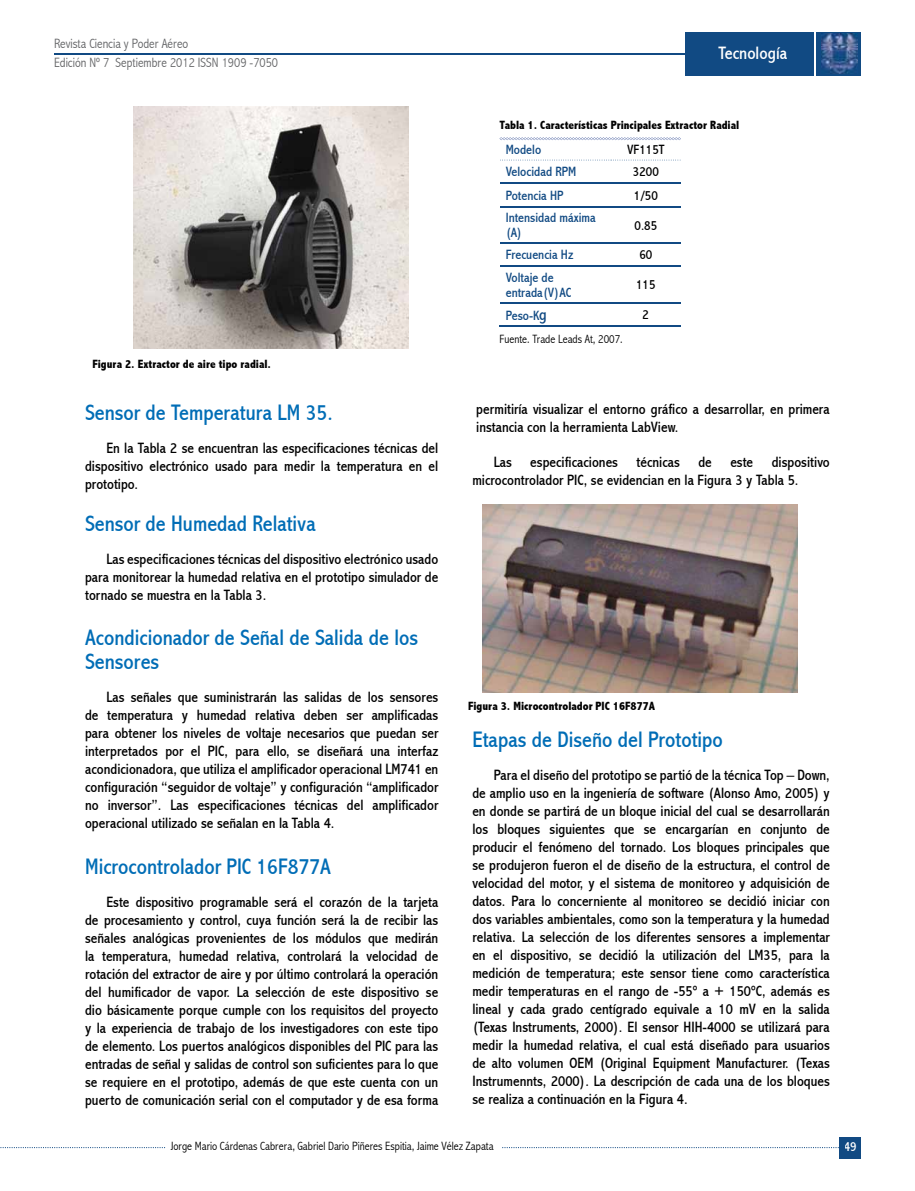
<style>
.page{position:relative;width:915px;height:1191px;background:#fff}
.page>*{position:absolute;margin:0;border:0;box-sizing:border-box;transform-origin:0 0}
.t1{font:condensed 22.5px/24px "Abadi";color:#006db6}
.t2{font:condensed 18px "Abadi";color:#fff}
.t3{font:condensed 15px/18px "Abadi";color:#000;text-align:justify}
.t4{font:condensed 13.5px/15px "Abadi";color:#114a83}
.t5{font:300 condensed 13.5px/19.4px "Abadi";color:#636466}
.t6{font:condensed 13.5px "Abadi";color:#000}
.t7{font:condensed 13.5px "Abadi";color:#fff}
.t8{font:800 condensed 12px "Abadi";color:#000}
.t9{font:300 condensed 12px "Abadi";color:#000}
.s1{font-size:16.5px}
</style>
<div class="page">
<div style="left:839px;top:1137px;width:21px;height:21px;background:#114a83"></div>
<svg style="left:816px;top:32px;width:44px;height:44px"></svg>
<hr style="left:54px;top:53px;width:660px;height:1px;background:#114a83">
<div style="left:685px;top:32px;width:129px;height:44px;background:#114a83"></div>
<img style="left:821px;top:34px;width:35px;height:40px">
<svg style="left:0;top:1147px;width:165px;height:1px"></svg>
<svg style="left:502px;top:1147px;width:337px;height:2px"></svg>
<img style="left:133px;top:106px;width:276px;height:242px">
<svg style="left:499px;top:137px;width:181px;height:3px"></svg>
<svg style="left:500px;top:160px;width:180px;height:1px"></svg>
<hr style="left:500px;top:183px;width:111px;height:1px;background:#114a83">
<hr style="left:611px;top:183px;width:69px;height:1px;background:#114a83">
<hr style="left:500px;top:206px;width:111px;height:1px;background:#114a83">
<hr style="left:611px;top:206px;width:69px;height:1px;background:#114a83">
<hr style="left:500px;top:242px;width:111px;height:2px;background:#114a83">
<hr style="left:611px;top:242px;width:69px;height:2px;background:#114a83">
<hr style="left:500px;top:266px;width:111px;height:1px;background:#114a83">
<hr style="left:611px;top:266px;width:69px;height:1px;background:#114a83">
<hr style="left:500px;top:302px;width:111px;height:1px;background:#114a83">
<hr style="left:611px;top:302px;width:69px;height:1px;background:#114a83">
<hr style="left:499px;top:326px;width:112px;height:1px;background:#114a83">
<hr style="left:611px;top:326px;width:69px;height:1px;background:#114a83">
<img style="left:482px;top:504px;width:315px;height:188px">
<p class="t5" style="left:54px;top:34px;width:225px">Revista Ciencia y Poder Aéreo<br>Edición Nº 7 Septiembre 2012 ISSN 1909 -7050</p>
<p class="t2" style="left:718px;top:43px;width:70px">Tecnología</p>
<p class="t8" style="left:499px;top:117px;width:241px">Tabla 1. Características Principales Extractor Radial</p>
<p class="t4" style="left:505px;top:142px;width:37px">Modelo</p>
<p class="t6" style="left:627px;top:142px;width:39px">VF115T</p>
<p class="t4" style="left:505px;top:165px;width:72px">Velocidad RPM</p>
<p class="t6" style="left:632px;top:164px;width:27px">3200</p>
<p class="t4" style="left:505px;top:188px;width:59px">Potencia HP</p>
<p class="t6" style="left:633px;top:187px;width:25px">1/50</p>
<p class="t4" style="left:505px;top:210px;width:91px">Intensidad máxima (A)</p>
<p class="t6" style="left:634px;top:217px;width:24px">0.85</p>
<p class="t4" style="left:505px;top:248px;width:69px">Frecuencia Hz</p>
<p class="t6" style="left:639px;top:247px;width:14px">60</p>
<p class="t4" style="left:505px;top:270px;width:67px">Voltaje de entrada(V)AC</p>
<p class="t6" style="left:636px;top:277px;width:21px">115</p>
<p class="t4" style="left:505px;top:308px;width:42px">Peso- K<span class="s1">g</span></p>
<p class="t6" style="left:642px;top:307px;width:8px">2</p>
<p class="t8" style="left:92px;top:357px;width:180px">Figura 2. Extractor de aire tipo radial.</p>
<h1 class="t1" style="left:85px;top:400px;width:249px">Sensor de Temperatura LM 35.</h1>
<p class="t3" style="left:85px;top:439px;width:354px;text-indent:21px">En la Tabla 2 se encuentran las especificaciones técnicas del dispositivo electrónico usado para medir la temperatura en el prototipo.</p>
<h1 class="t1" style="left:85px;top:511px;width:232px">Sensor de Humedad Relativa</h1>
<p class="t3" style="left:85px;top:550px;width:354px;text-indent:21px">Las especificaciones técnicas del dispositivo electrónico usado para monitorear la humedad relativa en el prototipo simulador de tornado se muestra en la Tabla 3.</p>
<h1 class="t1" style="left:85px;top:626px;width:334px">Acondicionador de Señal de Salida de los<br>Sensores</h1>
<p class="t3" style="left:85px;top:688px;width:354px;text-indent:21px">Las señales que suministrarán las salidas de los sensores de temperatura y humedad relativa deben ser amplificadas para obtener los niveles de voltaje necesarios que puedan ser interpretados por el PIC, para ello, se diseñará una interfaz acondicionadora, que utiliza el amplificador operacional LM741 en configuración “seguidor de voltaje” y configuración “amplificador no inversor”. Las especificaciones técnicas del amplificador operacional utilizado se señalan en la Tabla 4.</p>
<h1 class="t1" style="left:85px;top:855px;width:247px">Microcontrolador PIC 16F877A</h1>
<p class="t3" style="left:85px;top:893px;width:354px;text-indent:21px">Este dispositivo programable será el corazón de la tarjeta de procesamiento y control, cuya función será la de recibir las señales analógicas provenientes de los módulos que medirán la temperatura, humedad relativa, controlará la velocidad de rotación del extractor de aire y por último controlará la operación del humificador de vapor. La selección de este dispositivo se dio básicamente porque cumple con los requisitos del proyecto y la experiencia de trabajo de los investigadores con este tipo de elemento. Los puertos analógicos disponibles del PIC para las entradas de señal y salidas de control son suficientes para lo que se requiere en el prototipo, además de que este cuenta con un puerto de comunicación serial con el computador y de esa forma</p>
<p class="t9" style="left:499px;top:332px;width:125px">Fuente. Trade Leads At, 2007.</p>
<p class="t3" style="left:476px;top:401px;width:355px">permitiría visualizar el entorno gráfico a desarrollar, en primera instancia con la herramienta LabView.</p>
<p class="t3" style="left:472px;top:453px;width:359px;text-indent:21px">Las especificaciones técnicas de este dispositivo microcontrolador PIC, se evidencian en la Figura 3 y Tabla 5.</p>
<p class="t8" style="left:468px;top:699px;width:188px">Figura 3. Microcontrolador PIC 16F877A</p>
<h1 class="t1" style="left:472px;top:728px;width:252px">Etapas de Diseño del Prototipo</h1>
<p class="t3" style="left:472px;top:766px;width:359px;text-indent:21px">Para el diseño del prototipo se partió de la técnica Top – Down, de amplio uso en la ingeniería de software (Alonso Amo, 2005) y en donde se partirá de un bloque inicial del cual se desarrollarán los bloques siguientes que se encargarían en conjunto de producir el fenómeno del tornado. Los bloques principales que se produjeron fueron el de diseño de la estructura, el control de velocidad del motor, y el sistema de monitoreo y adquisición de datos. Para lo concerniente al monitoreo se decidió iniciar con dos variables ambientales, como son la temperatura y la humedad relativa. La selección de los diferentes sensores a implementar en el dispositivo, se decidió la utilización del LM35, para la medición de temperatura; este sensor tiene como característica medir temperaturas en el rango de -55º a + 150ºC, además es lineal y cada grado centígrado equivale a 10 mV en la salida (Texas Instruments, 2000). El sensor HIH-4000 se utilizará para medir la humedad relativa, el cual está diseñado para usuarios de alto volumen OEM (Original Equipment Manufacturer. (Texas Instrumennts, 2000). La descripción de cada una de los bloques se realiza a continuación en la Figura 4.</p>
<p class="t9" style="left:171px;top:1139px;width:324px">Jorge Mario Cárdenas Cabrera, Gabriel Dario Piñeres Espitia, Jaime Vélez Zapata</p>
<p class="t7" style="left:843px;top:1138px;width:14px">49</p>
</div>
